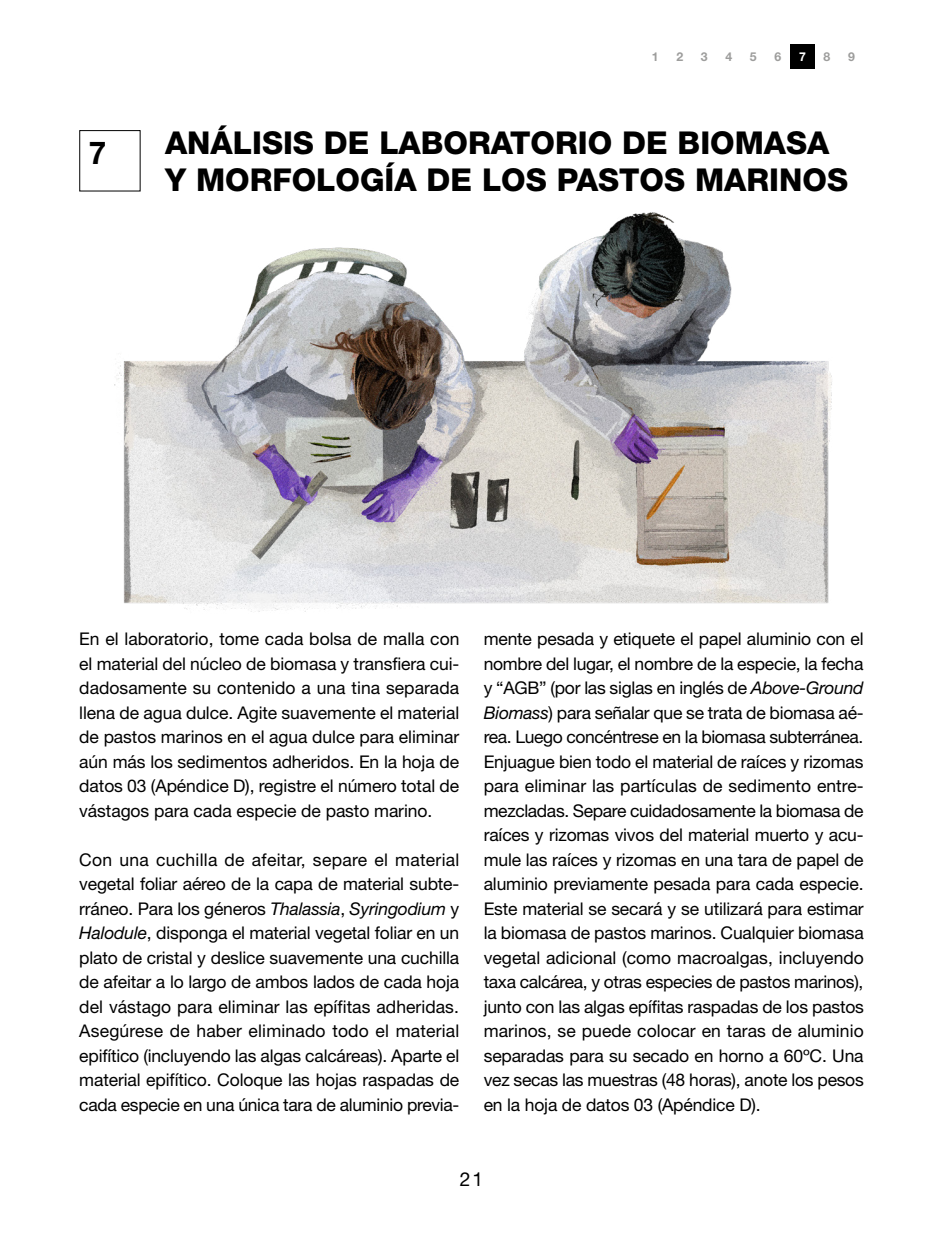
<style>
.page{position:relative;width:943px;height:1241px;background:#fff}
.page>*{position:absolute;margin:0;border:0;box-sizing:border-box;transform-origin:0 0}
.TNC_Heading{font:800 31.5px/36.8px "Helvetica Neue";color:#000}
.TNC_Heading-2{font:700 31.5px "Helvetica Neue";color:#000}
.t1{font:19.25px "Helvetica Neue";color:#000}
.TNC_Paragraph_A{font:17.5px/24.5px "Helvetica Neue";letter-spacing:-.01em;color:#000;text-align:justify}
.t2{font:700 12.25px "Helvetica Neue";color:#9d9d9c}
.t3{font:700 12.25px "Helvetica Neue";color:#fff}
.s1{font-style:italic}
</style>
<div class="page">
<div style="left:79px;top:130px;width:62px;height:61px;border:1px solid #000"></div>
<img style="left:79px;top:175px;width:753px;height:437px">
<div style="left:790px;top:44px;width:24px;height:25px;background:#000"></div>
<p class="TNC_Heading-2" style="left:89px;top:134px;width:19px">7</p>
<p class="t2" style="left:652px;top:49px;width:8px">1</p>
<p class="t2" style="left:676px;top:49px;width:8px">2</p>
<p class="t2" style="left:701px;top:49px;width:8px">3</p>
<p class="t2" style="left:725px;top:49px;width:8px">4</p>
<p class="t2" style="left:750px;top:49px;width:8px">5</p>
<p class="t2" style="left:774px;top:49px;width:8px">6</p>
<p class="t3" style="left:799px;top:49px;width:8px">7</p>
<p class="t2" style="left:823px;top:49px;width:8px">8</p>
<p class="t2" style="left:848px;top:49px;width:8px">9</p>
<p class="TNC_Heading" style="left:165px;top:125px;width:684px">ANÁLISIS DE LABORATORIO DE BIOMASA<br>Y MORFOLOGÍA DE LOS PASTOS MARINOS</p>
<p class="TNC_Paragraph_A" style="left:79px;top:626px;width:381px">En el laboratorio, tome cada bolsa de malla con el material del núcleo de biomasa y transfiera cui&shy;dadosamente su contenido a una tina separada llena de agua dulce. Agite suavemente el material de pastos marinos en el agua dulce para eliminar aún más los sedimentos adheridos. En la hoja de datos 03 (Apéndice D), registre el número total de vástagos para cada especie de pasto marino.</p>
<p class="TNC_Paragraph_A" style="left:79px;top:846px;width:381px">Con una cuchilla de afeitar, separe el material vegetal foliar aéreo de la capa de material subte&shy;rráneo. Para los géneros <span class="s1">Thalassia</span>, <span class="s1">Syringodium</span> y <span class="s1">Halodule</span>, disponga el material vegetal foliar en un plato de cristal y deslice suavemente una cuchilla de afeitar a lo largo de ambos lados de cada hoja del vástago para eliminar las epífitas adheridas.<br>Asegúrese de haber eliminado todo el material epifítico (incluyendo las algas calcáreas). Aparte el material epifítico. Coloque las hojas raspadas de cada especie en una única tara de aluminio previa-</p>
<p class="TNC_Paragraph_A" style="left:484px;top:626px;width:382px">mente pesada y etiquete el papel aluminio con el nombre del lugar, el nombre de la especie, la fecha y “AGB” (por las siglas en inglés de <span class="s1">Above-Ground Biomass</span>) para señalar que se trata de biomasa aé&shy;rea. Luego concéntrese en la biomasa subterránea.<br>Enjuague bien todo el material de raíces y rizomas para eliminar las partículas de sedimento entre&shy;mezcladas. Separe cuidadosamente la biomasa de raíces y rizomas vivos del material muerto y acu&shy;mule las raíces y rizomas en una tara de papel de aluminio previamente pesada para cada especie.<br>Este material se secará y se utilizará para estimar la biomasa de pastos marinos. Cualquier biomasa vegetal adicional (como macroalgas, incluyendo taxa calcárea, y otras especies de pastos marinos), junto con las algas epífitas raspadas de los pastos marinos, se puede colocar en taras de aluminio separadas para su secado en horno a 60ºC. Una vez secas las muestras (48 horas), anote los pesos en la hoja de datos 03 (Apéndice D).</p>
<p class="t1" style="left:460px;top:1166px;width:25px">21</p>
</div>
